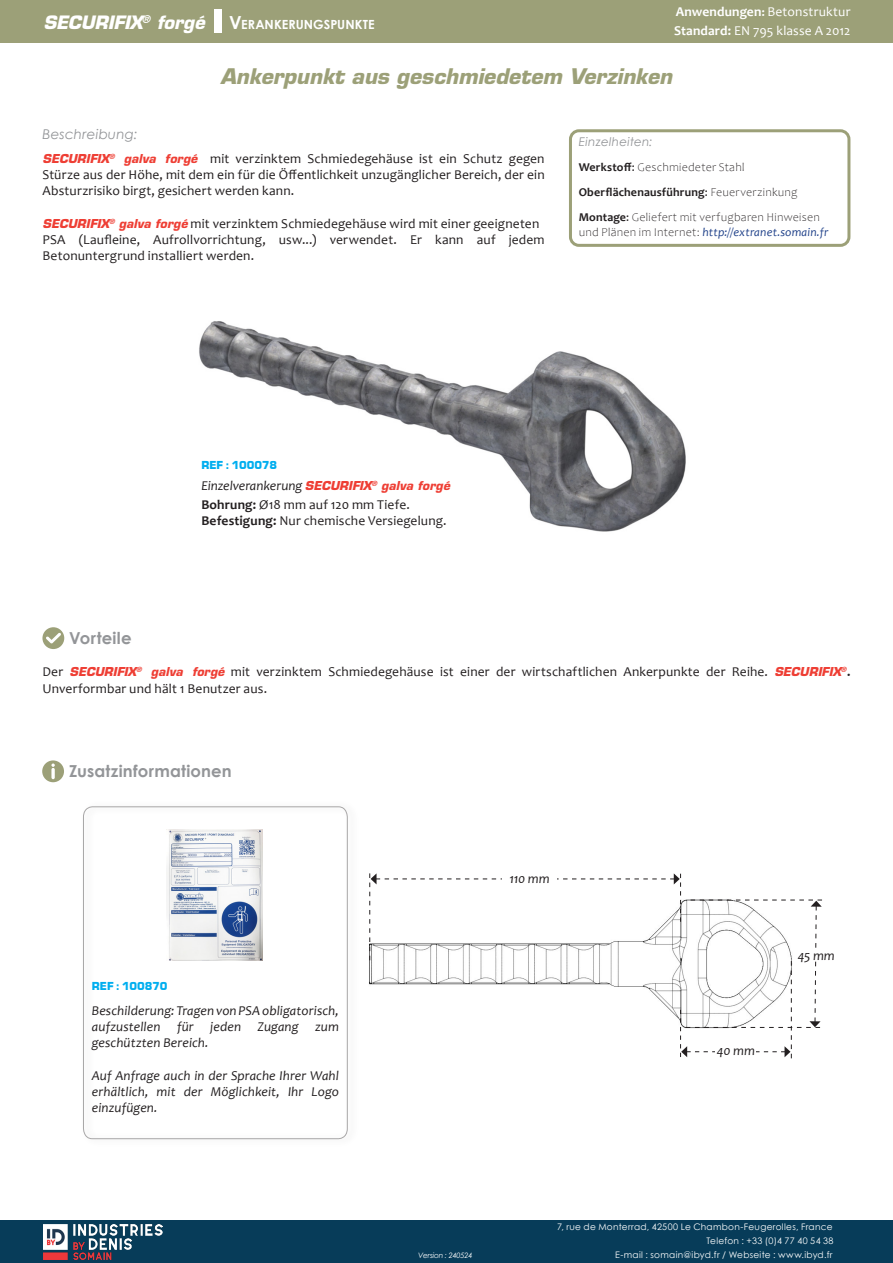
<style>
.page{position:relative;width:893px;height:1263px;background:#fff}
.page>*{position:absolute;margin:0;border:0;box-sizing:border-box;transform-origin:0 0}
.t1{font:italic 700 21px "Eurostile LT Std";color:#9ca078}
.t2{font:italic 700 18px "Eurostile LT Std";letter-spacing:-.01em;color:#fff}
.t3{font:700 16.5px "Century Gothic";letter-spacing:.015em;color:#939598}
.t4{font:13.5px/16.2px "Candara";letter-spacing:.01em;color:#231f20}
.t5{font:italic 13.5px/16.2px "Candara";letter-spacing:.01em;color:#231f20;text-align:justify}
.t6{font:13.5px/18.9px "Candara";letter-spacing:.01em;color:#fff}
.t7{font:italic 13.5px "Century Gothic";letter-spacing:.015em;color:#939598}
.t8{font:700 12.6px "Century Gothic";letter-spacing:.005em;color:#fff}
.t9{font:300 12px/14.4px "Candara";letter-spacing:.02em;color:#231f20}
.t10{font:italic 700 12px "Eurostile LT Std";color:#ee3e34}
.t11{font:700 12px "Candara";letter-spacing:.015em;color:#231f20}
.t12{font:900 12px "Eurostile Becker";letter-spacing:.005em;color:#00aeef}
.t13{font:italic 12px "Century Gothic";letter-spacing:.02em;color:#939598}
.t14{font:9px/13.8px "Century Gothic";letter-spacing:.03em;color:#fff;text-align:right}
.t15{font:italic 7.5px "Century Gothic";letter-spacing:-.025em;color:#fff}
.s1{font-size:18px}
.s2{font-weight:700}
.s3{font-weight:700;font-size:12px}
.s4{font-weight:400}
.s5{font-weight:300}
.s6{font-weight:400;font-style:italic;color:#21428a}
.s7{font-family:"Eurostile LT Std";font-weight:700;font-style:italic;font-size:12px;color:#ee3e34}
.s8{font-family:"Candara";font-weight:400;font-size:13.5px;color:#231f20}
</style>
<div class="page">
<div style="left:0;top:0;width:893px;height:43px;background:#9ca078"></div>
<div style="left:214px;top:10px;width:7px;height:23px;background:#fff"></div>
<div style="left:0;top:1220px;width:893px;height:43px;background:#073c59"></div>
<img style="left:43px;top:1225px;width:120px;height:34px">
<img style="left:199px;top:321px;width:487px;height:211px">
<div style="left:42px;top:627px;width:22px;height:22px;background:#9ca078;border-radius:50%"></div>
<svg style="left:46px;top:633px;width:15px;height:11px"></svg>
<div style="left:42px;top:760px;width:22px;height:22px;background:#9ca078;border-radius:50%"></div>
<svg style="left:51px;top:763px;width:4px;height:4px"></svg>
<svg style="left:51px;top:768px;width:4px;height:11px"></svg>
<svg style="left:83px;top:806px;width:265px;height:333px"></svg>
<svg style="left:369px;top:873px;width:453px;height:185px"></svg>
<div style="left:502px;top:873px;width:55px;height:10px;background:#fff"></div>
<div style="left:716px;top:1045px;width:40px;height:10px;background:#fff"></div>
<div style="left:795px;top:950px;width:43px;height:10px;background:#fff"></div>
<div style="left:569px;top:129px;width:281px;height:118px;border:3px solid #9ca078;border-radius:9px"></div>
<h2 class="t2" style="left:43px;top:11px;width:163px">SECURIFIX<sup>®</sup> forgé</h2>
<p class="t8" style="left:229px;top:14px;width:147px"><span class="s1">V</span>ERANKERUNGSPUNKTE</p>
<p class="t6" style="left:674px;top:2px;width:178px"><span class="s2">Anwendungen</span><span class="s3">:</span> Betonstruktur<br><span class="s2">Standard:</span> EN 795 klasse A 2012</p>
<p class="t1" style="left:221px;top:64px;width:453px">Ankerpunkt aus geschmiedetem Verzinken</p>
<p class="t7" style="left:43px;top:125px;width:96px">Beschreibung:</p>
<p class="t13" style="left:579px;top:133px;width:75px">Einzelheiten:</p>
<p class="t9" style="left:579px;top:160px;width:167px"><span class="s2">Werkstoff</span><span class="s4">:</span> Geschmiedeter Stahl</p>
<p class="t11" style="left:579px;top:184px;width:220px">Oberflächenausführung<span class="s4">:</span> <span class="s5">Feuerverzinkung</span></p>
<p class="t9" style="left:579px;top:210px;width:251px"><span class="s2">Montage</span><span class="s4">:</span> Geliefert mit verfugbaren Hinweisen und Plänen im Internet: <span class="s6">http://extranet.somain.fr</span></p>
<p class="t4" style="left:43px;top:150px;width:504px;text-align:justify"><span class="s7">SECURIFIX</span><sup>®</sup> <span class="s7">galva forgé</span> mit verzinktem Schmiedegehäuse ist ein Schutz gegen Stürze aus der Höhe, mit dem ein für die Öffentlichkeit unzugänglicher Bereich, der ein Absturzrisiko birgt, gesichert werden kann.</p>
<p class="t4" style="left:43px;top:215px;width:498px"><span class="s7">SECURIFIX</span><sup>®</sup> <span class="s7">galva forgé</span> mit verzinktem Schmiedegehäuse wird mit einer geeigneten</p>
<p class="t4" style="left:43px;top:231px;width:504px">PSA (Laufleine, Aufrollvorrichtung, usw...) verwendet. Er kann auf jedem<br>Betonuntergrund installiert werden.</p>
<p class="t12" style="left:201px;top:459px;width:77px">REF : 100078</p>
<p class="t10" style="left:201px;top:478px;width:250px"><span class="s8">Einzelverankerung</span> SECURIFIX<sup>®</sup> galva forgé</p>
<p class="t4" style="left:201px;top:496px;width:210px"><span class="s2">Bohrung:</span> Ø18 mm auf 120 mm Tiefe.</p>
<p class="t4" style="left:201px;top:512px;width:247px"><span class="s2">Befestigung:</span> Nur chemische Versiegelung.</p>
<p class="t3" style="left:69px;top:626px;width:64px">Vorteile</p>
<p class="t4" style="left:42px;top:664px;width:809px">Der <span class="s7">SECURIFIX</span><sup>®</sup> <span class="s7">galva forgé</span> mit verzinktem Schmiedegehäuse ist einer der wirtschaftlichen Ankerpunkte der Reihe. <span class="s7">SECURIFIX</span><sup>®</sup><span class="s2">.<br></span>Unverformbar und hält 1 Benutzer aus.</p>
<p class="t3" style="left:69px;top:759px;width:164px">Zusatzinformationen</p>
<p class="t12" style="left:92px;top:979px;width:77px">REF : 100870</p>
<p class="t5" style="left:92px;top:1002px;width:249px">Beschilderung: Tragen von PSA obligatorisch, aufzustellen für jeden Zugang zum geschützten Bereich.</p>
<p class="t5" style="left:92px;top:1067px;width:249px">Auf Anfrage auch in der Sprache Ihrer Wahl erhältlich, mit der Möglichkeit, Ihr Logo einzufügen.</p>
<p class="t5" style="left:509px;top:870px;width:42px">110 mm</p>
<p class="t5" style="left:717px;top:1043px;width:39px">40 mm</p>
<p class="t5" style="left:798px;top:947px;width:38px">45 mm</p>
<p class="t14" style="left:557px;top:1220px;width:278px">7, rue de Monterrad, 42500 Le Chambon-Feugerolles, France<br>Telefon : +33 (0)4 77 40 54 38</p>
<p class="t15" style="left:418px;top:1250px;width:56px">Version : 240524</p>
<p class="t14" style="left:615px;top:1248px;width:219px">E-mail : somain@ibyd.fr / Webseite : www.ibyd.fr</p>
</div>
